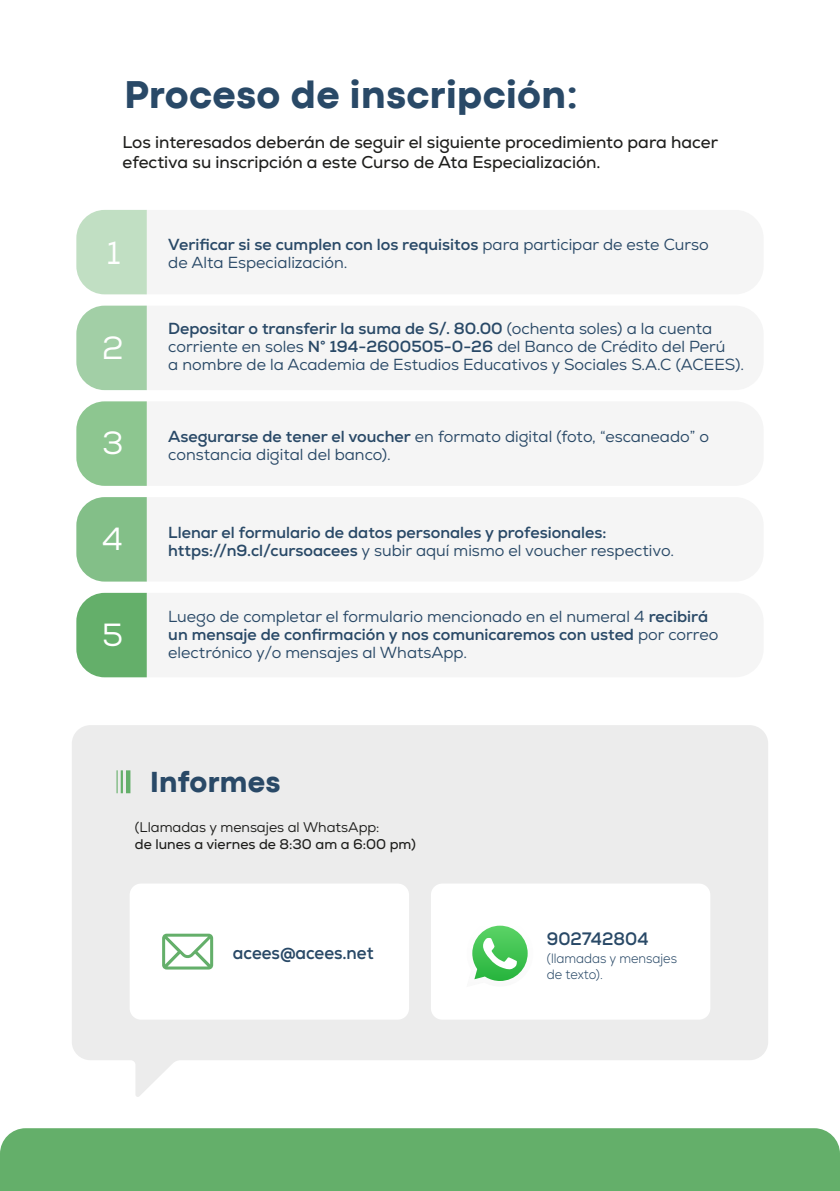
<style>
.page{position:relative;width:840px;height:1191px;background:#fff}
.page>*{position:absolute;margin:0;border:0;box-sizing:border-box;transform-origin:0 0}
.t1{font:800 40px "Codec Pro";letter-spacing:.01em;color:#294967}
.t2{font:32px "Nexa";color:#fff}
.t3{font:800 30px "Codec Pro";letter-spacing:.01em;color:#294967}
.t4{font:700 18px "Nexa";color:#294967;scale:.94 1}
.t5{font:17px/20.4px "Nexa";color:#1e1e1c}
.t6{font:16px/18px "Nexa";color:#294967}
.t7{font:700 16px/18px "Nexa";color:#294967}
.t8{font:14px "Nexa";color:#1e1e1c}
.t9{font:14px "Nexa";color:#1e1e1c}
.t10{font:300 13.4px/15.6px "Nexa";color:#294967;scale:.94 1}
.s1{font-weight:700}
.s2{font-weight:400}
</style>
<div class="page">
<svg style="left:72px;top:725px;width:695px;height:372px;background:#eee"></svg>
<div style="left:121px;top:210px;width:642px;height:84px;background:#f5f5f5;border-radius:28px"></div>
<div style="left:121px;top:306px;width:642px;height:84px;background:#f5f5f5;border-radius:28px"></div>
<div style="left:121px;top:401px;width:642px;height:85px;background:#f5f5f5;border-radius:28px"></div>
<div style="left:121px;top:497px;width:642px;height:84px;background:#f5f5f5;border-radius:28px"></div>
<div style="left:121px;top:593px;width:642px;height:84px;background:#f5f5f5;border-radius:28px"></div>
<svg style="left:76px;top:593px;width:71px;height:84px;background:#6db473"></svg>
<svg style="left:76px;top:497px;width:71px;height:84px;background:#8bc38f"></svg>
<svg style="left:76px;top:401px;width:71px;height:85px;background:#95ca97"></svg>
<svg style="left:76px;top:306px;width:71px;height:84px;background:#a7d2ab"></svg>
<svg style="left:76px;top:210px;width:71px;height:84px;background:#c4e1c6"></svg>
<div style="left:430px;top:883px;width:280px;height:136px;background:#fff;border-radius:11px"></div>
<div style="left:130px;top:883px;width:279px;height:136px;background:#fff;border-radius:11px"></div>
<svg style="left:162px;top:933px;width:51px;height:36px"></svg>
<svg style="left:472px;top:925px;width:56px;height:56px"></svg>
<svg style="left:116px;top:770px;width:14px;height:23px"></svg>
<div style="left:0;top:1128px;width:839px;height:63px;background:#64af6a"></div>
<h1 class="t1" style="left:124px;top:71px;width:454px">Proceso de inscripción:</h1>
<p class="t5" style="left:122px;top:132px;width:596px">Los interesados deberán de seguir el siguiente procedimiento para hacer efectiva su inscripción a este Curso de Ata Especialización.</p>
<h2 class="t2" style="left:107px;top:234px;width:15px">1</h2>
<h2 class="t2" style="left:102px;top:328px;width:23px">2</h2>
<h2 class="t2" style="left:102px;top:423px;width:23px">3</h2>
<h2 class="t2" style="left:102px;top:519px;width:22px">4</h2>
<h2 class="t2" style="left:102px;top:615px;width:22px">5</h2>
<p class="t6" style="left:168px;top:236px;width:541px"><span class="s1">Verificar si se cumplen con los requisitos</span> para participar de este Curso de Alta Especialización.</p>
<p class="t6" style="left:168px;top:320px;width:577px"><span class="s1">Depositar o transferir la suma de S/. 80.00</span> (ochenta soles) a la cuenta corriente en soles <span class="s1">N° 194-2600505-0-26</span> del Banco de Crédito del Perú<br>a nombre de la Academia de Estudios Educativos y Sociales S.A.C (ACEES).</p>
<p class="t6" style="left:168px;top:428px;width:542px"><span class="s1">Asegurarse de tener el voucher</span> en formato digital (foto, “escaneado” o constancia digital del banco).</p>
<p class="t7" style="left:168px;top:523px;width:507px">Llenar el formulario de datos personales y profesionales: https://n9.cl/cursoacees <span class="s2">y subir aquí mismo el voucher respectivo.</span></p>
<p class="t6" style="left:168px;top:607px;width:551px">Luego de completar el formulario mencionado en el numeral 4 <span class="s1">recibirá un mensaje de confirmación y nos comunicaremos con usted</span> por correo electrónico y/o mensajes al WhatsApp.</p>
<h3 class="t3" style="left:150px;top:764px;width:132px">Informes</h3>
<p class="t9" style="left:135px;top:818px;width:246px">(Llamadas y mensajes al WhatsApp:</p>
<p class="t8" style="left:135px;top:835px;width:282px">de lunes a viernes de 8:30 am a 6:00 pm)</p>
<p class="t4" style="left:233px;top:941px;width:151px">acees@acees.net</p>
<p class="t4" style="left:546px;top:927px;width:110px">902742804</p>
<p class="t10" style="left:546px;top:951px;width:140px">(llamadas y mensajes de texto).</p>
</div>
